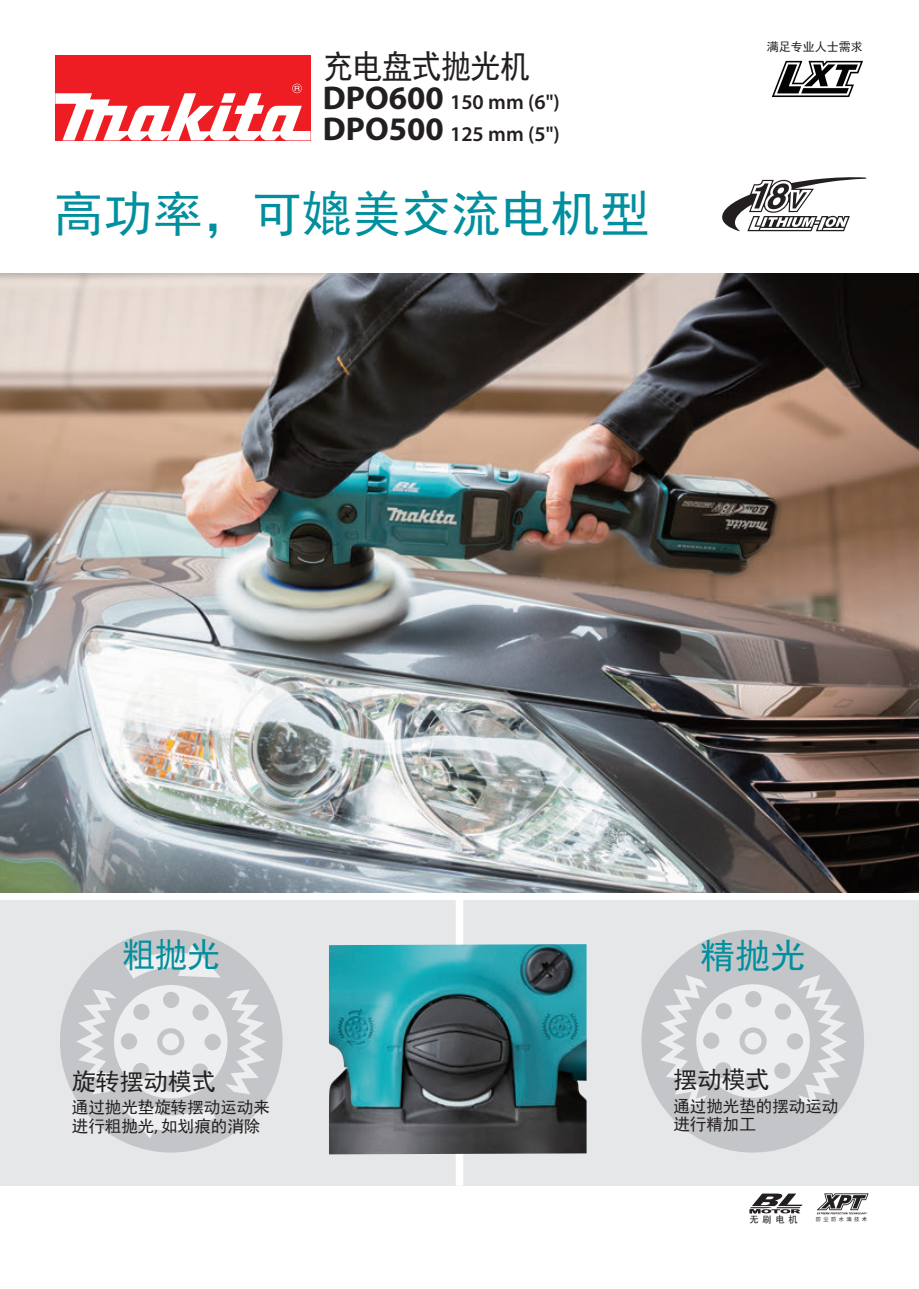
<style>
.page{position:relative;width:919px;height:1289px;background:#fff}
.page>*{position:absolute;margin:0;border:0;box-sizing:border-box;transform-origin:0 0}
.t1{font:49.5px "Sim Hei";letter-spacing:.005em;color:#008f9e}
.t2{font:35.1px "Sim Hei";color:#008f9e}
.t3{font:34.65px "Sim Hei";color:#008f9e;scale:.94 1}
.t4{font:33px "Sim Hei";letter-spacing:-.02em;color:#231f20;scale:.91 1}
.t5{font:24px "Sim Hei";color:#231f20}
.t6{font:600 21px "Myriad Pro";color:#231f20}
.t7{font:16.5px/18.9px "Sim Hei";color:#231f20}
.t8{font:12px "Sim Hei";color:#231f20}
.t9{font:9.3px "DFP Zong Yi W7 G Bpc EUC H";color:#231f20}
.t10{font:5.25px "Sim Hei";letter-spacing:.45em;color:#231f20}
.s1{font-weight:700;font-size:33px}
.s2{font-family:"Myriad Pro"}
</style>
<div class="page">
<div style="left:55px;top:55px;width:255px;height:85px;background:#ee1d23"></div>
<svg style="left:55px;top:84px;width:255px;height:56px"></svg>
<img style="left:0;top:274px;width:918px;height:618px">
<svg style="left:722px;top:177px;width:144px;height:54px"></svg>
<svg style="left:771px;top:61px;width:92px;height:36px"></svg>
<div style="left:0;top:900px;width:918px;height:285px;background:#e6e7e9"></div>
<div style="left:455px;top:900px;width:8px;height:285px;background:#fff"></div>
<svg style="left:60px;top:930px;width:222px;height:222px;fill:#c9cbcd"></svg>
<svg style="left:125px;top:944px;width:96px;height:34px"></svg>
<svg style="left:121px;top:1104px;width:94px;height:34px"></svg>
<svg style="left:76px;top:984px;width:190px;height:114px"></svg>
<div style="left:162px;top:1033px;width:17px;height:17px;background:#edeeef;border-radius:50%"></div>
<svg style="left:641px;top:930px;width:223px;height:222px;fill:#c4c5c8"></svg>
<svg style="left:658px;top:974px;width:188px;height:134px"></svg>
<div style="left:744px;top:1032px;width:17px;height:17px;background:#edeeef;border-radius:50%"></div>
<img style="left:329px;top:944px;width:257px;height:210px">
<svg style="left:749px;top:1193px;width:53px;height:20px"></svg>
<svg style="left:816px;top:1193px;width:52px;height:21px"></svg>
<h3 class="t4" style="left:323px;top:50px;width:229px">充电盘式抛光机</h3>
<p class="t6" style="left:323px;top:89px;width:238px"><span class="s1">DPO600</span> 150 mm (6")</p>
<p class="t6" style="left:323px;top:120px;width:238px"><span class="s1">DPO500</span> 125 mm (5")</p>
<h1 class="t1" style="left:54px;top:189px;width:597px">高功率，可媲美交流电机型</h1>
<p class="t8" style="left:766px;top:41px;width:98px">满足专业人士需求</p>
<h3 class="t3" style="left:122px;top:937px;width:105px">粗抛光</h3>
<h2 class="t2" style="left:700px;top:937px;width:107px">精抛光</h2>
<h3 class="t5" style="left:673px;top:1066px;width:98px">摆动模式</h3>
<h3 class="t5" style="left:72px;top:1069px;width:145px">旋转摆动模式</h3>
<p class="t7" style="left:72px;top:1097px;width:199px">通过抛光垫旋转摆动运动来进行粗抛光<span class="s2">,</span> 如划痕的消除</p>
<p class="t7" style="left:673px;top:1096px;width:167px">通过抛光垫的摆动运动进行精加工</p>
<p class="t9" style="left:749px;top:1213px;width:50px">无刷电机</p>
<p class="t10" style="left:815px;top:1216px;width:53px">防尘防水滴技术</p>
</div>
